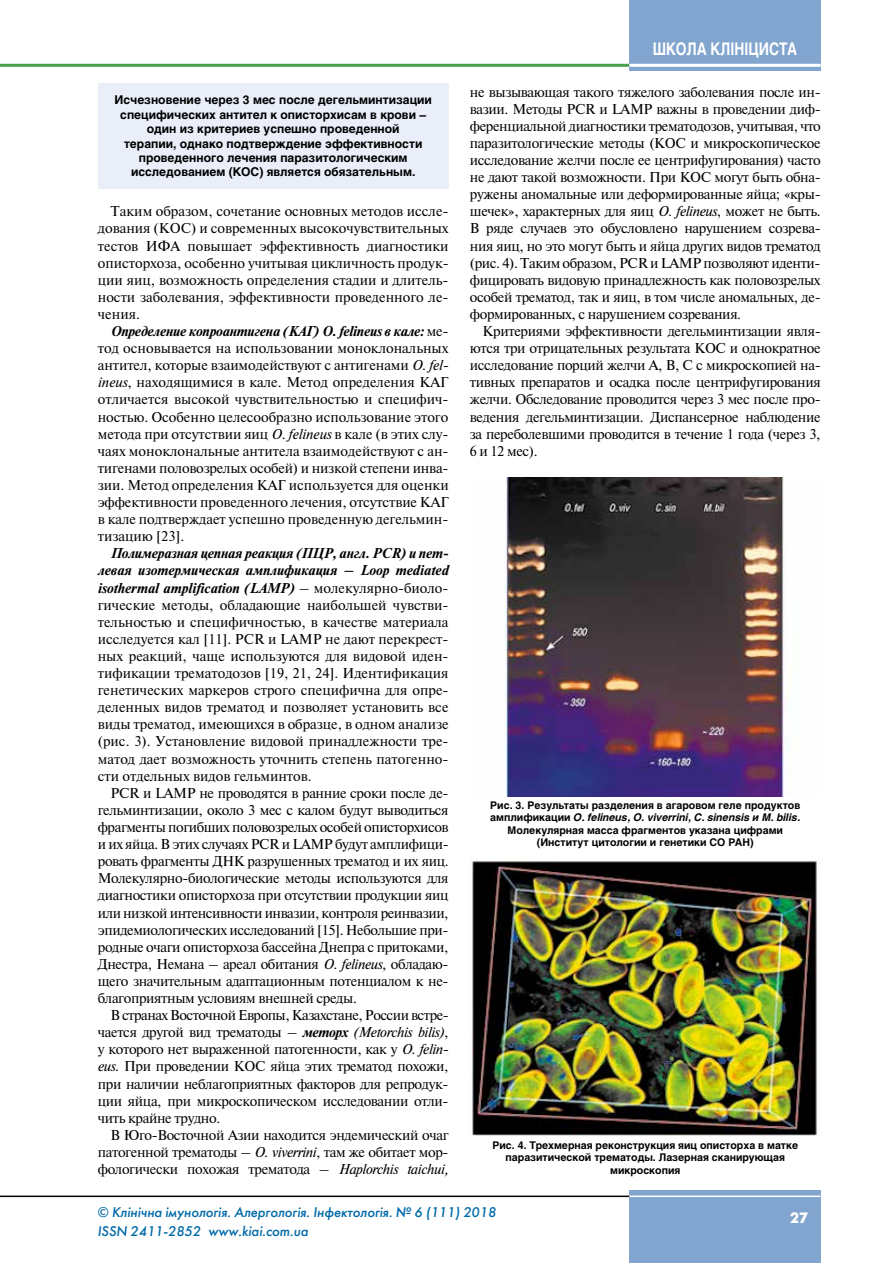
<style>
.page{position:relative;width:893px;height:1263px;background:#fff}
.page>*{position:absolute;margin:0;border:0;box-sizing:border-box;transform-origin:0 0}
.t1{font:700 17.25px "Helios";color:#fff;scale:.8 1}
.t2{font:700 15px "Futuris C";color:#fff}
.t3{font:14.25px/17.1px "Newton C";letter-spacing:-.025em;color:#000;text-align:justify}
.t4{font:italic 13.95px "Futuris C";color:#006aa9}
.t5{font:700 12px/14.4px "Helios";color:#000;text-align:center}
.t6{font:700 10.5px/12.6px "Helios";color:#000;text-align:center}
.s1{font-weight:700;font-style:italic}
.s2{font-style:italic}
</style>
<div class="page">
<div style="left:629px;top:1191px;width:192px;height:72px;background:#81a5ce"></div>
<hr style="left:0;top:1195px;width:629px;height:2px;background:#000">
<hr style="left:629px;top:1195px;width:192px;height:2px;background:#fff">
<div style="left:629px;top:0;width:192px;height:70px;background:#81a5ce"></div>
<hr style="left:0;top:64px;width:629px;height:3px;background:#47a149">
<hr style="left:629px;top:64px;width:192px;height:3px;background:#fff">
<div style="left:98px;top:83px;width:351px;height:106px;background:#e9eef9"></div>
<img style="left:471px;top:860px;width:350px;height:276px">
<img style="left:503px;top:478px;width:281px;height:319px">
<p class="t5" style="left:114px;top:93px;width:319px">Исчезновение через 3 мес после дегельминтизации специфических антител к описторхисам в крови – один из критериев успешно проведенной<br>терапии, однако подтверждение эффективности проведенного лечения паразитологическим исследованием (КОС) является обязательным.</p>
<p class="t3" style="left:98px;top:203px;width:352px;text-indent:13px">Таким образом, сочетание основных методов иссле&shy;дования (КОС) и современных высокочувствительных тестов ИФА повышает эффективность диагностики описторхоза, особенно учитывая цикличность продук&shy;ции яиц, возможность определения стадии и длитель&shy;ности заболевания, эффективности проведенного ле&shy;чения.</p>
<p class="t3" style="left:98px;top:323px;width:352px;text-indent:13px"><span class="s1">Определение копроантигена (КАГ) O. felineus в кале:</span> ме&shy;тод основывается на использовании моноклональных антител, которые взаимодействуют с антигенами <span class="s2">O. fel&shy;ineus</span>, находящимися в кале. Метод определения КАГ отличается высокой чувствительностью и специфич&shy;ностью. Особенно целесообразно использование этого метода при отсутствии яиц <span class="s2">O. felineus</span> в кале (в этих слу&shy;чаях моноклональные антитела взаимодействуют с ан&shy;тигенами половозрелых особей) и низкой степени инва&shy;зии. Метод определения КАГ используется для оценки эффективности проведенного лечения, отсутствие КАГ в кале подтверждает успешно проведенную дегельмин&shy;тизацию [23].</p>
<p class="t3" style="left:98px;top:545px;width:352px;text-indent:13px"><span class="s1">Полимеразная цепная реакция (ПЦР, англ. PCR) и пет&shy;левая изотермическая амплификация – Loop mediated isothermal amplification (LAMP)</span> – молекулярно-биоло&shy;гические методы, обладающие наибольшей чувстви&shy;тельностью и специфичностью, в качестве материала исследуется кал [11]. PCR и LAMP не дают перекрест&shy;ных реакций, чаще используются для видовой иден&shy;тификации трематодозов [19, 21, 24]. Идентификация генетических маркеров строго специфична для опре&shy;деленных видов трематод и позволяет установить все виды трематод, имеющихся в образце, в одном анализе (рис. 3). Установление видовой принадлежности тре&shy;матод дает возможность уточнить степень патогенно&shy;сти отдельных видов гельминтов.</p>
<p class="t3" style="left:98px;top:784px;width:352px;text-indent:13px">PCR и LAMP не проводятся в ранние сроки после де&shy;гельминтизации, около 3 мес с калом будут выводиться фрагменты погибших половозрелых особей описторхисов и их яйца. В этих случаях PCR и LAMP будут амплифици&shy;ровать фрагменты ДНК разрушенных трематод и их яиц.<br>Молекулярно-биологические методы используются для диагностики описторхоза при отсутствии продукции яиц или низкой интенсивности инвазии, контроля реинвазии, эпидемиологических исследований [15]. Небольшие при&shy;родные очаги описторхоза бассейна Днепра с притоками, Днестра, Немана – ареал обитания <span class="s2">O. felineus</span>, обладаю&shy;щего значительным адаптационным потенциалом к не&shy;благоприятным условиям внешней среды.</p>
<p class="t3" style="left:98px;top:1007px;width:353px;text-indent:13px">В странах Восточной Европы, Казахстане, России встре&shy;чается другой вид трематоды – <span class="s1">меторх</span> <span class="s2">(Metorchis bilis)</span>, у которого нет выраженной патогенности, как у <span class="s2">O. felin&shy;eus</span>. При проведении КОС яйца этих трематод похожи, при наличии неблагоприятных факторов для репродук&shy;ции яйца, при микроскопическом исследовании отли&shy;чить крайне трудно.</p>
<p class="t3" style="left:98px;top:1126px;width:352px;text-indent:13px">В Юго-Восточной Азии находится эндемический очаг патогенной трематоды – <span class="s2">O. viverrini</span>, там же обитает мор&shy;фологически похожая трематода – <span class="s2">Haplorchis taichui,</span></p>
<p class="t1" style="left:653px;top:39px;width:182px">ШКОЛА КЛІНІЦИСТА</p>
<p class="t3" style="left:470px;top:83px;width:352px">не вызывающая такого тяжелого заболевания после ин&shy;вазии. Методы PCR и LAMP важны в проведении диф&shy;ференциальной диагностики трематодозов, учитывая, что паразитологические методы (КОС и микроскопическое исследование желчи после ее центрифугирования) часто не дают такой возможности. При КОС могут быть обна&shy;ружены аномальные или деформированные яйца; «кры&shy;шечек», характерных для яиц <span class="s2">O. felineus</span>, может не быть.<br>В ряде случаев это обусловлено нарушением созрева&shy;ния яиц, но это могут быть и яйца других видов трематод (рис. 4). Таким образом, PCR и LAMP позволяют иденти&shy;фицировать видовую принадлежность как половозрелых особей трематод, так и яиц, в том числе аномальных, де&shy;формированных, с нарушением созревания.</p>
<p class="t3" style="left:470px;top:323px;width:352px;text-indent:13px">Критериями эффективности дегельминтизации явля&shy;ются три отрицательных результата КОС и однократное исследование порций желчи А, В, С с микроскопией на&shy;тивных препаратов и осадка после центрифугирования желчи. Обследование проводится через 3 мес после про&shy;ведения дегельминтизации. Диспансерное наблюдение за переболевшими проводится в течение 1 года (через 3, 6 и 12 мес).</p>
<p class="t6" style="left:490px;top:799px;width:312px">Рис. 3. Результаты разделения в агаровом геле продуктов амплификации <span class="s2">O. felineus, O. viverrini, C. sinensis и M. bilis.<br></span>Молекулярная масса фрагментов указана цифрами (Институт цитологии и генетики СО РАН)</p>
<p class="t6" style="left:492px;top:1139px;width:307px">Рис. 4. Трехмерная реконструкция яиц описторха в матке паразитической трематоды. Лазерная сканирующая микроскопия</p>
<p class="t4" style="left:98px;top:1204px;width:400px">© Клінічна імунологія. Алергологія. Інфектологія. № 6 (111) 2018</p>
<p class="t2" style="left:790px;top:1209px;width:19px">27</p>
<p class="t4" style="left:98px;top:1223px;width:212px">ISSN 2411-2852 www.kiai.com.ua</p>
</div>
